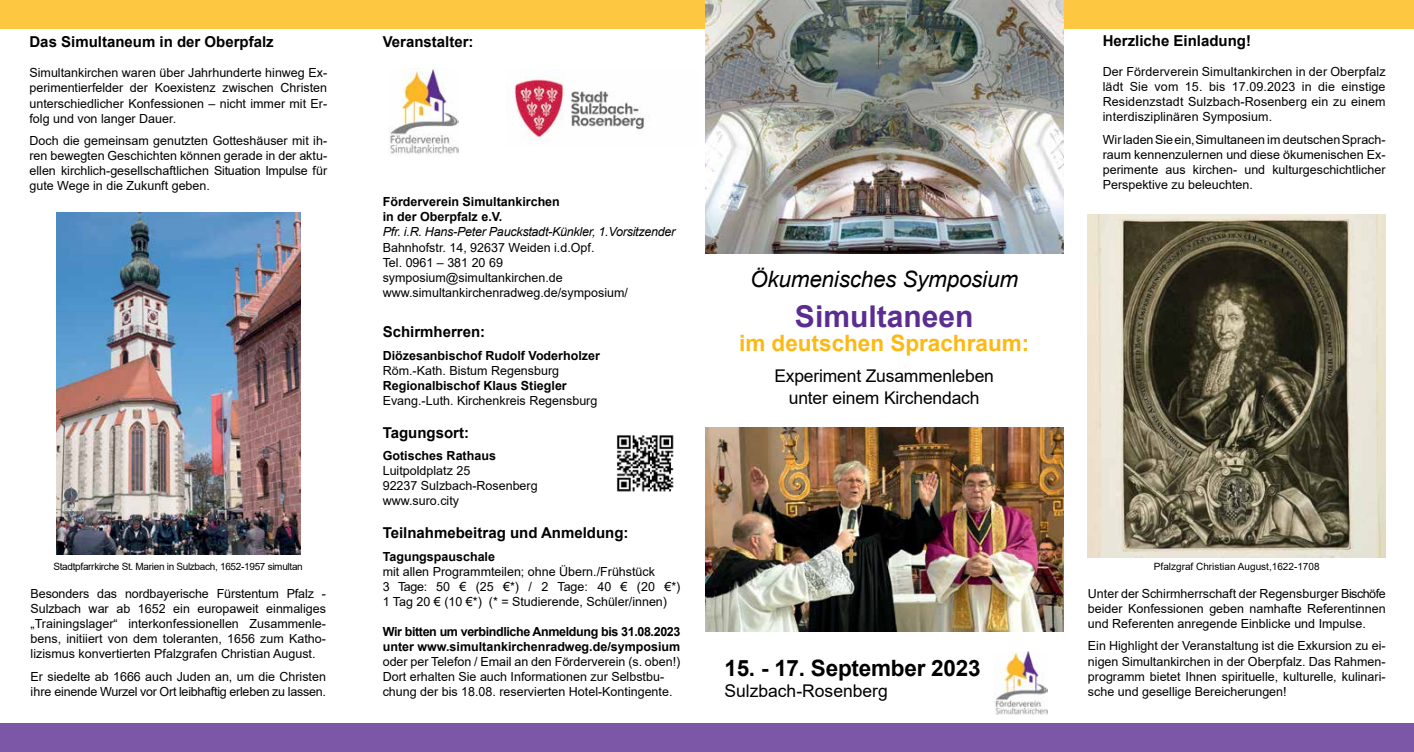
<style>
.page{position:relative;width:1414px;height:752px;background:#fff}
.page>*{position:absolute;margin:0;border:0;box-sizing:border-box;transform-origin:0 0}
.t1{font:700 30px "Arial";color:#5c2d91}
.t2{font:700 22.5px "Arial";color:#fdb913}
.t3{font:italic 22.5px "Arial";letter-spacing:-.01em;color:#000}
.t4{font:700 22.5px "Arial";letter-spacing:-.01em;color:#000}
.t5{font:17.5px/22px "Arial";letter-spacing:-.01em;color:#000;text-align:center}
.t6{font:700 15px "Arial";color:#000}
.t7{font:12.5px/15px "Arial";color:#000;text-align:justify}
.t8{font:700 12.5px/15px "Arial";color:#000}
.t9{font:12.5px/15px "Arial";letter-spacing:-.02em;color:#000}
.t10{font:italic 12.5px "Arial";letter-spacing:-.02em;color:#000}
.t11{font:10px "Arial";letter-spacing:-.03em;color:#000}
.t12{font:10px "Arial";color:#000}
</style>
<div class="page">
<img style="left:994px;top:651px;width:54px;height:64px">
<img style="left:705px;top:427px;width:358px;height:204px">
<div style="left:0;top:722px;width:1414px;height:29px;background:#7c57a7"></div>
<div style="left:0;top:0;width:1414px;height:28px;background:#fdc742"></div>
<img style="left:705px;top:0;width:358px;height:253px">
<img style="left:56px;top:213px;width:245px;height:341px">
<img style="left:1088px;top:214px;width:297px;height:343px">
<img style="left:513px;top:69px;width:132px;height:72px">
<img style="left:389px;top:68px;width:70px;height:87px">
<img style="left:616px;top:435px;width:58px;height:57px">
<p class="t6" style="left:29px;top:32px;width:246px">Das Simultaneum in der Oberpfalz</p>
<p class="t7" style="left:29px;top:65px;width:299px">Simultankirchen waren über Jahrhunderte hinweg Ex&shy;perimentierfelder der Koexistenz zwischen Christen unterschiedlicher Konfessionen – nicht immer mit Er&shy;folg und von langer Dauer.</p>
<p class="t7" style="left:29px;top:133px;width:299px">Doch die gemeinsam genutzten Gotteshäuser mit ih&shy;ren bewegten Geschichten können gerade in der aktu&shy;ellen kirchlich-gesellschaftlichen Situation Impulse für gute Wege in die Zukunft geben.</p>
<p class="t6" style="left:383px;top:32px;width:92px">Veranstalter:</p>
<p class="t6" style="left:1103px;top:31px;width:150px">Herzliche Einladung!</p>
<p class="t7" style="left:1103px;top:64px;width:284px">Der Förderverein Simultankirchen in der Oberpfalz lädt Sie vom 15. bis 17.09.2023 in die einstige Residenzstadt Sulzbach-Rosenberg ein zu einem interdisziplinären Symposium.</p>
<p class="t7" style="left:1103px;top:132px;width:284px">Wir laden Sie ein, Simultaneen im deutschen Sprach&shy;raum kennenzulernen und diese ökumenischen Ex&shy;perimente aus kirchen- und kulturgeschichtlicher Perspektive zu beleuchten.</p>
<p class="t8" style="left:383px;top:194px;width:179px">Förderverein Simultankirchen in der Oberpfalz e.V.</p>
<p class="t10" style="left:383px;top:224px;width:294px">Pfr. i.R. Hans-Peter Pauckstadt-Künkler, 1.Vorsitzender</p>
<p class="t7" style="left:383px;top:239px;width:247px;text-align:left">Bahnhofstr. 14, 92637 Weiden i.d.Opf.<br>Tel. 0961 – 381 20 69 symposium@simultankirchen.de www.simultankirchenradweg.de/symposium/</p>
<p class="t6" style="left:383px;top:321px;width:104px">Schirmherren:</p>
<p class="t8" style="left:383px;top:347px;width:219px">Diözesanbischof Rudolf Voderholzer</p>
<p class="t7" style="left:383px;top:362px;width:178px">Röm.-Kath. Bistum Regensburg</p>
<p class="t8" style="left:383px;top:377px;width:186px">Regionalbischof Klaus Stiegler</p>
<p class="t7" style="left:383px;top:392px;width:216px">Evang.-Luth. Kirchenkreis Regensburg</p>
<p class="t6" style="left:383px;top:421px;width:88px">Tagungsort:</p>
<p class="t8" style="left:383px;top:448px;width:115px">Gotisches Rathaus</p>
<p class="t7" style="left:383px;top:463px;width:156px;text-align:left">Luitpoldplatz 25<br>92237 Sulzbach-Rosenberg www.suro.city</p>
<p class="t6" style="left:383px;top:522px;width:247px">Teilnahmebeitrag und Anmeldung:</p>
<p class="t8" style="left:383px;top:548px;width:114px">Tagungspauschale</p>
<p class="t7" style="left:383px;top:563px;width:299px;text-align:left">mit allen Programmteilen; ohne Übern./Frühstück<br>3 Tage: 50 € (25 €*) / 2 Tage: 40 € (20 €*)<br>1 Tag 20 € (10 €*) (* = Studierende, Schüler/innen)</p>
<p class="t8" style="left:383px;top:623px;width:299px">Wir bitten um verbindliche Anmeldung bis 31.08.2023 unter www.simultankirchenradweg.de/symposium</p>
<p class="t7" style="left:383px;top:653px;width:299px;text-align:left">oder per Telefon / Email an den Förderverein (s. oben!)<br>Dort erhalten Sie auch Informationen zur Selbstbu&shy;chung der bis 18.08. reservierten Hotel-Kontingente.</p>
<h2 class="t3" style="left:750px;top:265px;width:269px">Ökumenisches Symposium</h2>
<h1 class="t1" style="left:795px;top:295px;width:180px">Simultaneen</h1>
<h2 class="t2" style="left:739px;top:326px;width:292px">im deutschen Sprachraum:</h2>
<h3 class="t5" style="left:774px;top:364px;width:221px">Experiment Zusammenleben unter einem Kirchendach</h3>
<p class="t11" style="left:53px;top:559px;width:251px">Stadtpfarrkirche St. Marien in Sulzbach, 1652-1957 simultan</p>
<p class="t12" style="left:1154px;top:559px;width:167px">Pfalzgraf Christian August,1622-1708</p>
<p class="t7" style="left:1088px;top:585px;width:299px">Unter der Schirmherrschaft der Regensburger Bischöfe beider Konfessionen geben namhafte Referentinnen und Referenten anregende Einblicke und Impulse.</p>
<p class="t7" style="left:1088px;top:638px;width:299px">Ein Highlight der Veranstaltung ist die Exkursion zu ei&shy;nigen Simultankirchen in der Oberpfalz. Das Rahmen&shy;programm bietet Ihnen spirituelle, kulturelle, kulinari&shy;sche und gesellige Bereicherungen!</p>
<p class="t7" style="left:31px;top:586px;width:297px">Besonders das nordbayerische Fürstentum Pfalz - Sulzbach war ab 1652 ein europaweit einmaliges „Trainingslager“ interkonfessionellen Zusammenle&shy;bens, initiiert von dem toleranten, 1656 zum Katho&shy;lizismus konvertierten Pfalzgrafen Christian August.</p>
<p class="t9" style="left:31px;top:668px;width:297px">Er siedelte ab 1666 auch Juden an, um die Christen ihre einende Wurzel vor Ort leibhaftig erleben zu lassen.</p>
<h2 class="t4" style="left:724px;top:652px;width:258px">15. - 17. September 2023</h2>
<h3 class="t5" style="left:724px;top:679px;width:165px">Sulzbach-Rosenberg</h3>
</div>
